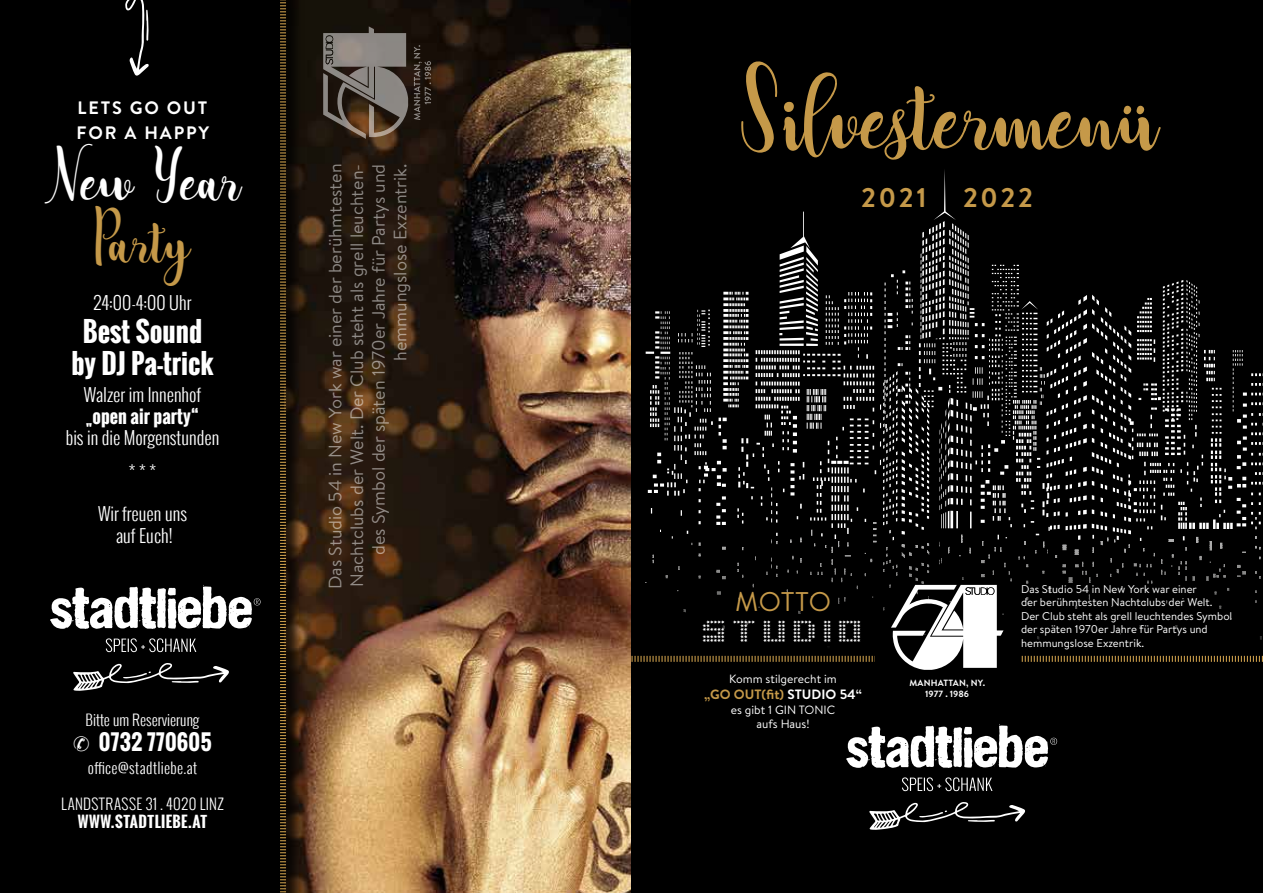
<style>
.page{position:relative;width:1263px;height:893px;background:#fff}
.page>*{position:absolute;margin:0;border:0;box-sizing:border-box;transform-origin:0 0}
.t1{font:72px "Adreena Script Demo";color:#c59949}
.t2{font:45px "Adreena Script Demo";color:#fff}
.t3{font:45px "Adreena Script Demo";color:#c59949}
.t4{font:700 27px/32.4px "Oswald";color:#fff;text-align:center}
.t5{font:700 27px "Brandon Text";letter-spacing:.1em;color:#c59949}
.t6{font:27px "Berion";letter-spacing:.22em;color:#fff}
.t7{font:27px "Brandon Text";color:#c59949}
.t8{font:700 21px "Oswald";letter-spacing:.015em;color:#fff}
.t9{font:18px/21.6px "Brandon Text";color:#fff;text-align:right}
.t10{font:300 18px/32.4px "Oswald";color:#fff;text-align:center}
.t11{font:700 18px/25.2px "Brandon Text";letter-spacing:.1em;color:#fff}
.t12{font:700 18px "Oswald";color:#fff}
.t13{font:300 15px "Oswald";letter-spacing:.02em;color:#fff}
.t14{font:300 15px "Oswald";color:#fff}
.t15{font:700 15px "Oswald";letter-spacing:.03em;color:#fff}
.t16{font:700 13.5px "Brandon Text";color:#c59949}
.t17{font:12px/14.4px "Brandon Text";color:#fff;text-align:center}
.t18{font:11.25px/13.5px "Brandon Text";color:#fff}
.t19{font:700 9px/10.8px "Brandon Text";color:#fff;text-align:center}
.s1{color:#fff}
</style>
<div class="page">
<img style="left:304px;top:0;width:327px;height:893px">
<div style="left:631px;top:0;width:632px;height:893px;background:#000"></div>
<svg style="left:869px;top:802px;width:156px;height:28px"></svg>
<svg style="left:902px;top:777px;width:90px;height:14px"></svg>
<svg style="left:846px;top:724px;width:211px;height:44px"></svg>
<div style="left:0;top:0;width:304px;height:893px;background:#000;opacity:.75"></div>
<div style="left:0;top:0;width:287px;height:893px;background:#000"></div>
<div style="left:72px;top:662px;width:161px;height:33px;background:#000"></div>
<svg style="left:73px;top:663px;width:156px;height:28px"></svg>
<div style="left:50px;top:584px;width:206px;height:49px;background:#000"></div>
<div style="left:105px;top:638px;width:96px;height:19px;background:#000"></div>
<svg style="left:106px;top:638px;width:90px;height:14px"></svg>
<div style="left:253px;top:598px;width:12px;height:11px;background:#000"></div>
<svg style="left:50px;top:585px;width:211px;height:44px"></svg>
<svg style="left:125px;top:0;width:31px;height:76px;background:#262626"></svg>
<svg style="left:414px;top:45px;width:17px;height:75px"></svg>
<svg style="left:323px;top:26px;width:85px;height:113px;background:#655b53"></svg>
<svg style="left:631px;top:170px;width:632px;height:500px"></svg>
<div style="left:45px;top:100px;width:202px;height:446px;background:#000"></div>
<svg style="left:74px;top:736px;width:15px;height:15px"></svg>
<p class="t11" style="left:77px;top:94px;width:134px">LETS GO OUT<br>FOR A HAPPY</p>
<h2 class="t2" style="left:45px;top:158px;width:197px">New Year</h2>
<h2 class="t3" style="left:96px;top:220px;width:95px">Party</h2>
<p class="t10" style="left:94px;top:287px;width:99px">24:00-4:00 Uhr</p>
<h3 class="t4" style="left:72px;top:315px;width:143px">Best Sound by DJ Pa-trick</h3>
<p class="t10" style="left:84px;top:378px;width:119px">Walzer im Innenhof</p>
<p class="t12" style="left:86px;top:402px;width:115px">„open air party“</p>
<p class="t10" style="left:66px;top:422px;width:155px">bis in die Morgenstunden * * *</p>
<p class="t10" style="left:98px;top:503px;width:90px;line-height:21.6px">Wir freuen uns auf Euch!</p>
<p class="t14" style="left:86px;top:709px;width:115px">Bitte um Reservierung</p>
<p class="t8" style="left:99px;top:726px;width:115px">0732 770605</p>
<p class="t13" style="left:88px;top:756px;width:111px">office@stadtliebe.at</p>
<p class="t13" style="left:61px;top:792px;width:164px">LANDSTRASSE 31 . 4020 LINZ</p>
<p class="t15" style="left:78px;top:810px;width:131px">WWW.STADTLIEBE.AT</p>
<p class="t9" style="left:324px;top:589px;width:427px;rotate:-90deg">Das Studio 54 in New York war einer der berühmtesten Nachtclubs der Welt. Der Club steht als grell leuchten&shy;des Symbol der späten 1970er Jahre für Partys und hemmungslose Exzentrik.</p>
<h1 class="t1" style="left:741px;top:82px;width:418px">Silvestermenü</h1>
<h3 class="t5" style="left:861px;top:179px;width:67px">2021</h3>
<h3 class="t5" style="left:963px;top:179px;width:72px">2022</h3>
<h3 class="t7" style="left:735px;top:583px;width:97px">MOTTO</h3>
<h3 class="t6" style="left:703px;top:621px;width:162px">Studio</h3>
<p class="t17" style="left:729px;top:671px;width:109px">Komm stilgerecht im</p>
<p class="t16" style="left:704px;top:685px;width:159px">„GO OUT(fit) <span class="s1">STUDIO 54“</span></p>
<p class="t17" style="left:731px;top:702px;width:106px">es gibt 1 GIN TONIC aufs Haus!</p>
<p class="t19" style="left:909px;top:677px;width:77px">MANHATTAN, NY.<br>1977 . 1986</p>
<p class="t18" style="left:1021px;top:582px;width:213px">Das Studio 54 in New York war einer<br>der berühmtesten Nachtclubs der Welt.<br>Der Club steht als grell leuchtendes Symbol der späten 1970er Jahre für Partys und hemmungslose Exzentrik.</p>
</div>
